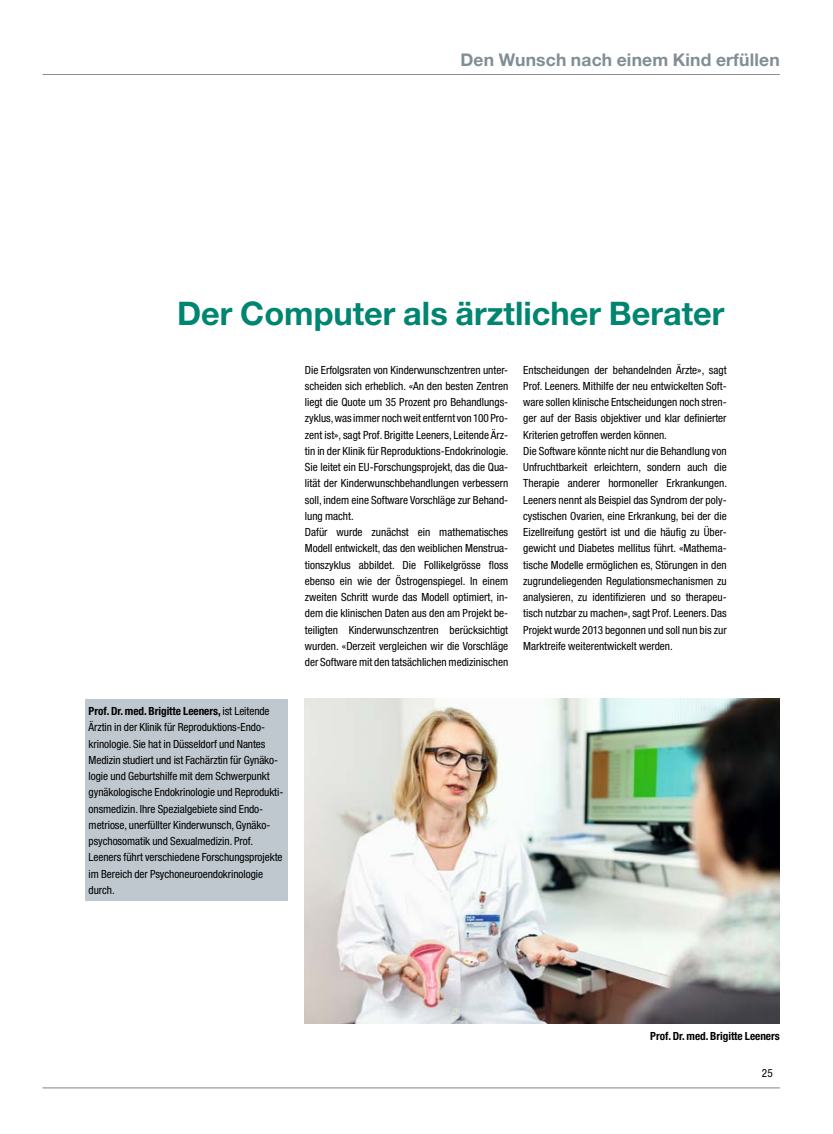
<style>
.page{position:relative;width:833px;height:1134px;background:#fff}
.page>*{position:absolute;margin:0;border:0;box-sizing:border-box;transform-origin:0 0}
.t1{font:700 32.5px "Helvetica Neue LT Std";color:#008571}
.t2{font:700 17.5px "Helvetica Neue LT Std";letter-spacing:.01em;color:#808e96}
.t3{font:condensed 11.25px/16.2px "Helvetica Neue LT Pro";color:#000}
.t4{font:700 condensed 11.25px "Helvetica Neue LT Pro";letter-spacing:-.005em;color:#000}
.s1{font-weight:700}
</style>
<div class="page">
<hr style="left:43px;top:1088px;width:737px;height:1px;background:#000">
<hr style="left:43px;top:74px;width:737px;height:1px;background:#000">
<img style="left:305px;top:699px;width:475px;height:325px">
<div style="left:85px;top:699px;width:202px;height:201px;background:#bec8ce"></div>
<h2 class="t2" style="left:460px;top:49px;width:321px">Den Wunsch nach einem Kind erfüllen</h2>
<h1 class="t1" style="left:177px;top:293px;width:548px">Der Computer als ärztlicher Berater</h1>
<p class="t3" style="left:89px;top:703px;width:196px"><span class="s1">Prof. Dr. med. Brigitte Leeners,</span> ist Leitende Ärztin in der Klinik für Reproduktions-Endo&shy;krinologie. Sie hat in Düsseldorf und Nantes Medizin studiert und ist Fachärztin für Gynäko&shy;logie und Geburtshilfe mit dem Schwerpunkt gynäkologische Endokrinologie und Reprodukti&shy;onsmedizin. Ihre Spezialgebiete sind Endo&shy;metriose, unerfüllter Kinderwunsch, Gynäko&shy;psychosomatik und Sexualmedizin. Prof.<br>Leeners führt verschiedene Forschungsprojekte im Bereich der Psychoneuroendokrinologie durch.</p>
<p class="t3" style="left:305px;top:361px;width:205px">Die Erfolgsraten von Kinderwunschzentren unter&shy;scheiden sich erheblich. «An den besten Zentren liegt die Quote um 35 Prozent pro Behandlungs&shy;zyklus, was immer noch weit entfernt von 100 Pro&shy;zent ist», sagt Prof. Brigitte Leeners, Leitende Ärz&shy;tin in der Klinik für Reproduktions-Endokrinologie.<br>Sie leitet ein EU-Forschungsprojekt, das die Qua&shy;lität der Kinderwunschbehandlungen verbessern soll, indem eine Software Vorschläge zur Behand&shy;lung macht.<br>Dafür wurde zunächst ein mathematisches Modell entwickelt, das den weiblichen Menstrua&shy;tionszyklus abbildet. Die Follikelgrösse floss ebenso ein wie der Östrogenspiegel. In einem zweiten Schritt wurde das Modell optimiert, in&shy;dem die klinischen Daten aus den am Projekt be&shy;teiligten Kinderwunschzentren berücksichtigt wurden. «Derzeit vergleichen wir die Vorschläge der Software mit den tatsächlichen medizinischen</p>
<p class="t3" style="left:523px;top:361px;width:205px">Entscheidungen der behandelnden Ärzte», sagt Prof. Leeners. Mithilfe der neu entwickelten Soft&shy;ware sollen klinische Entscheidungen noch stren&shy;ger auf der Basis objektiver und klar definierter Kriterien getroffen werden können.<br>Die Software könnte nicht nur die Behandlung von Unfruchtbarkeit erleichtern, sondern auch die Therapie anderer hormoneller Erkrankungen.<br>Leeners nennt als Beispiel das Syndrom der poly&shy;cystischen Ovarien, eine Erkrankung, bei der die Eizellreifung gestört ist und die häufig zu Über&shy;gewicht und Diabetes mellitus führt. «Mathema&shy;tische Modelle ermöglichen es, Störungen in den zugrundeliegenden Regulationsmechanismen zu analysieren, zu identifizieren und so therapeu&shy;tisch nutzbar zu machen», sagt Prof. Leeners. Das Projekt wurde 2013 begonnen und soll nun bis zur Marktreife weiterentwickelt werden.</p>
<p class="t4" style="left:650px;top:1029px;width:131px">Prof. Dr. med. Brigitte Leeners</p>
<p class="t3" style="left:762px;top:1065px;width:12px">25</p>
</div>
